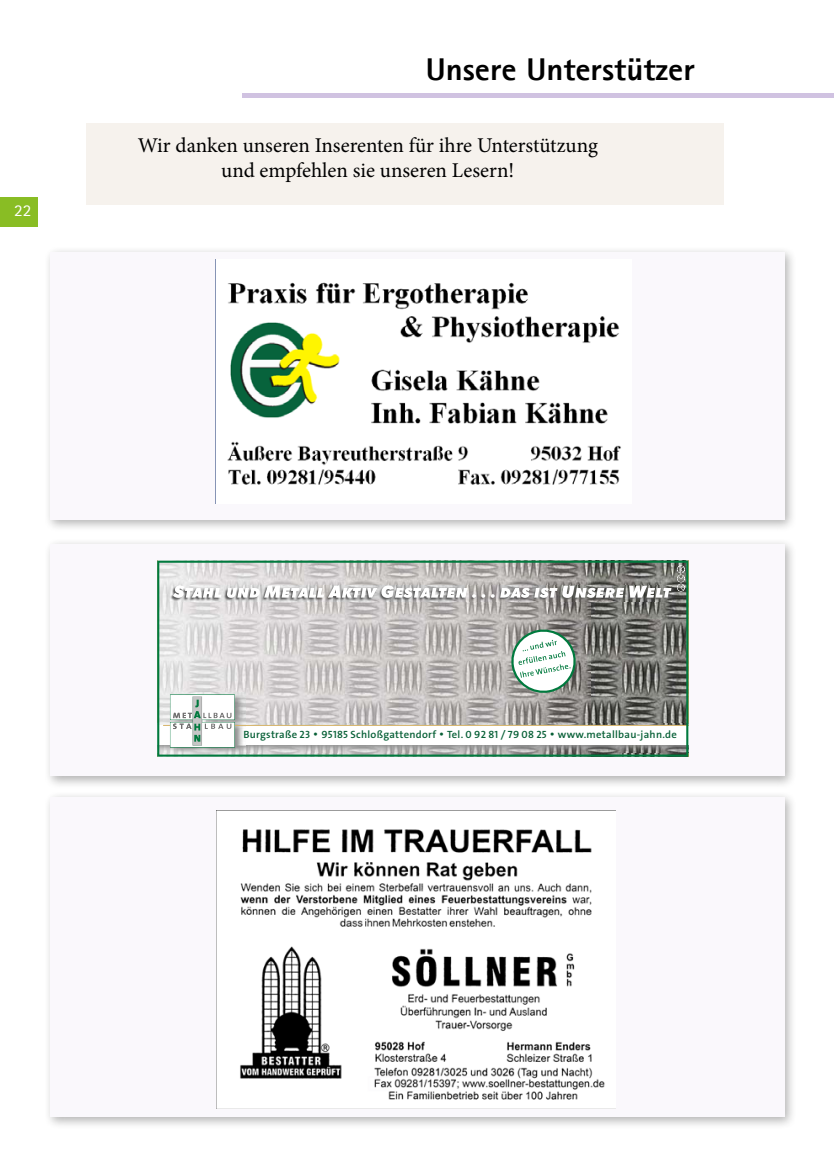
<style>
.page{position:relative;width:834px;height:1166px;background:#fff}
.page>*{position:absolute;margin:0;border:0;box-sizing:border-box;transform-origin:0 0}
.t1{font:800 31.5px "Agfa Rotis Sans Serif";color:#000;scale:1.04 1}
.t2{font:21px/25.2px "Minion Pro";color:#000;text-align:center}
.t3{font:16.62px "Agfa Rotis Sans Serif";color:#fff;scale:1.04 1}
.t4{font:10.5px "SPD2002 The Sans";letter-spacing:.025em;color:#086037}
.s1{font-family:"Avant Garde IT Cby BT"}
</style>
<div class="page">
<div style="left:0;top:197px;width:38px;height:29px;background:#89bd24"></div>
<hr style="left:242px;top:93px;width:591px;height:4px;background:#d0c2e1">
<div style="left:86px;top:124px;width:637px;height:81px;background:#f6f2ed"></div>
<div style="left:43px;top:246px;width:754px;height:286px;background:#000;opacity:.3"></div>
<div style="left:50px;top:252px;width:734px;height:267px;background:#faf8fc"></div>
<div style="left:43px;top:538px;width:754px;height:251px;background:#000;opacity:.3"></div>
<div style="left:50px;top:544px;width:734px;height:232px;background:#faf8fc"></div>
<svg style="left:157px;top:561px;width:531px;height:195px"></svg>
<img style="left:170px;top:585px;width:501px;height:16px">
<svg style="left:507px;top:628px;width:72px;height:69px"></svg>
<svg style="left:173px;top:565px;width:511px;height:33px"></svg>
<div style="left:43px;top:791px;width:754px;height:338px;background:#000;opacity:.3"></div>
<div style="left:50px;top:797px;width:734px;height:319px;background:#faf8fc"></div>
<img style="left:217px;top:810px;width:398px;height:299px">
<img style="left:215px;top:260px;width:406px;height:243px">
<p class="t3" style="left:14px;top:201px;width:18px">22</p>
<h1 class="t1" style="left:425px;top:50px;width:260px">Unsere Unterstützer</h1>
<p class="t2" style="left:138px;top:132px;width:461px">Wir danken unseren Inserenten für ihre Unterstützung und empfehlen sie unseren Lesern!</p>
<p class="t4" style="left:243px;top:728px;width:435px">Burgstraße 23 <span class="s1">•</span> 95185 Schloßgattendorf <span class="s1">•</span> Tel. 0 92 81 / 79 08 25 <span class="s1">•</span> www.metallbau-jahn.de</p>
</div>
